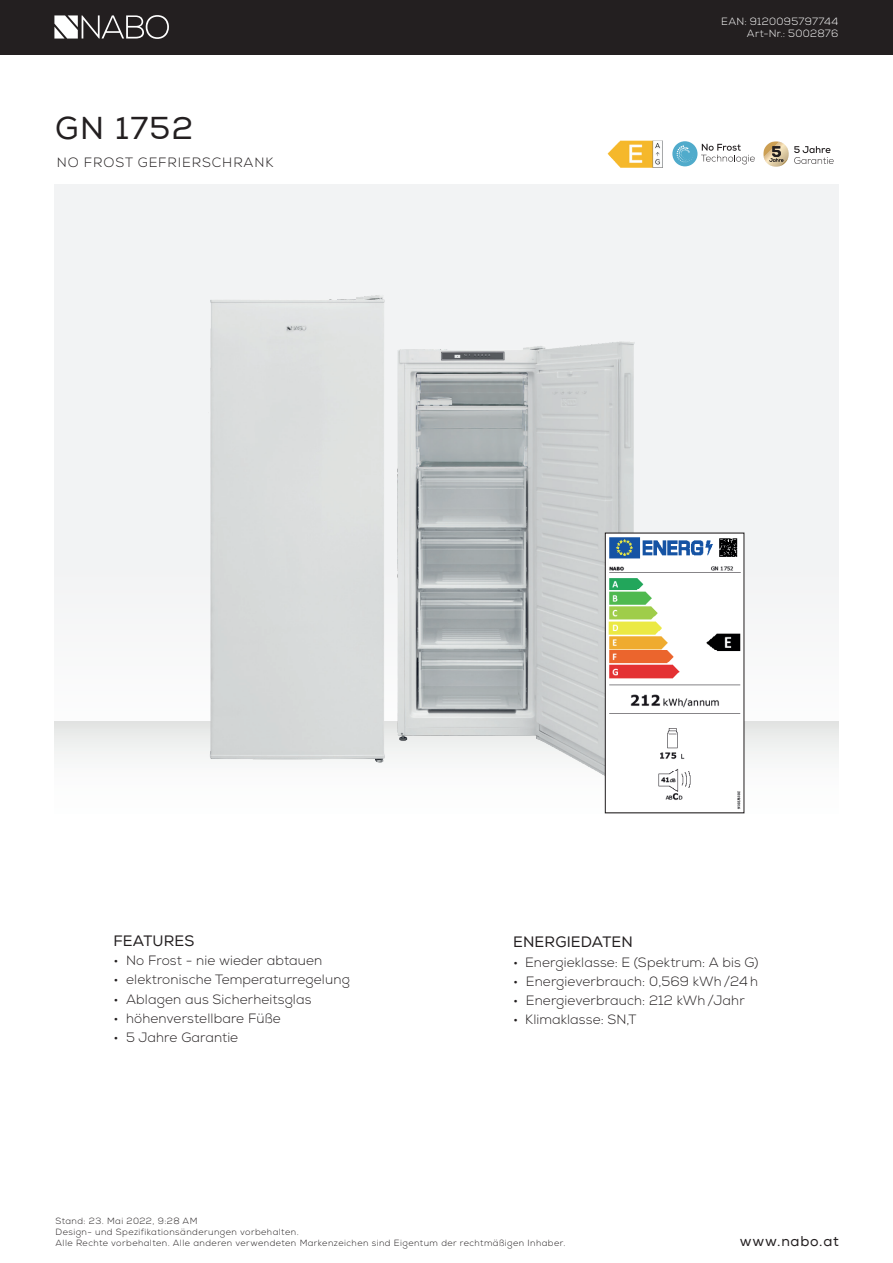
<style>
.page{position:relative;width:893px;height:1263px;background:#fff}
.page>*{position:absolute;margin:0;border:0;box-sizing:border-box;transform-origin:0 0}
.t1{font:31.5px "Nexa";letter-spacing:.05em;color:#231f20}
.t2{font:15px "Nexa";letter-spacing:.01em;color:#231f20}
.t3{font:14.1px "Nexa";letter-spacing:.05em;color:#231f20}
.t4{font:300 13.5px "Nexa";letter-spacing:.01em;color:#231f20}
.t5{font:300 13.5px "Nexa";letter-spacing:.065em;color:#231f20}
.t6{font:300 10.5px/12px "Nexa";letter-spacing:.03em;color:#fff;text-align:right}
.t7{font:300 9px/10.8px "Nexa";letter-spacing:.05em;color:#231f20}
</style>
<div class="page">
<div style="left:0;top:0;width:893px;height:54px;background:#231f20"></div>
<svg style="left:54px;top:15px;width:115px;height:24px"></svg>
<div style="left:54px;top:184px;width:784px;height:568px;background:#f2f3f4"></div>
<div style="left:54px;top:721px;width:785px;height:165px;background:linear-gradient(to bottom,#edeeed,#fff)"></div>
<img style="left:191px;top:295px;width:194px;height:487px">
<img style="left:287px;top:314px;width:429px;height:489px">
<img style="left:607px;top:535px;width:135px;height:276px">
<div style="left:605px;top:533px;width:139px;height:280px;border:1px solid #231f20"></div>
<img style="left:607px;top:141px;width:54px;height:26px">
<div style="left:672px;top:141px;width:25px;height:25px;background:#50abcb;border-radius:50%"></div>
<svg style="left:701px;top:144px;width:54px;height:20px"></svg>
<svg style="left:677px;top:145px;width:17px;height:18px"></svg>
<svg style="left:763px;top:141px;width:71px;height:26px"></svg>
<h1 class="t1" style="left:55px;top:109px;width:139px">GN 1752</h1>
<p class="t5" style="left:57px;top:154px;width:218px">NO FROST GEFRIERSCHRANK</p>
<p class="t6" style="left:721px;top:15px;width:119px">EAN: 9120095797744<br>Art-Nr.: 5002876</p>
<p class="t2" style="left:113px;top:932px;width:83px">FEATURES</p>
<p class="t4" style="left:113px;top:953px;width:210px">• No Frost - nie wieder abtauen</p>
<p class="t4" style="left:113px;top:972px;width:238px">• elektronische Temperaturregelung</p>
<p class="t4" style="left:113px;top:991px;width:200px">• Ablagen aus Sicherheitsglas</p>
<p class="t4" style="left:113px;top:1010px;width:169px">• höhenverstellbare Füße</p>
<p class="t4" style="left:113px;top:1029px;width:126px">• 5 Jahre Garantie</p>
<p class="t2" style="left:513px;top:933px;width:121px">ENERGIEDATEN</p>
<p class="t4" style="left:513px;top:954px;width:247px">• Energieklasse: E (Spektrum: A bis G)</p>
<p class="t4" style="left:513px;top:973px;width:246px">• Energieverbrauch: 0,569 kWh/24h</p>
<p class="t4" style="left:513px;top:992px;width:233px">• Energieverbrauch: 212 kWh/Jahr</p>
<p class="t4" style="left:513px;top:1012px;width:125px">• Klimaklasse: SN,T</p>
<p class="t7" style="left:56px;top:1216px;width:512px">Stand: 23. Mai 2022, 9:28 AM<br>Design- und Spezifikationsänderungen vorbehalten.<br>Alle Rechte vorbehalten. Alle anderen verwendeten Markenzeichen sind Eigentum der rechtmäßigen Inhaber.</p>
<p class="t3" style="left:740px;top:1232px;width:100px">www.nabo.at</p>
</div>
